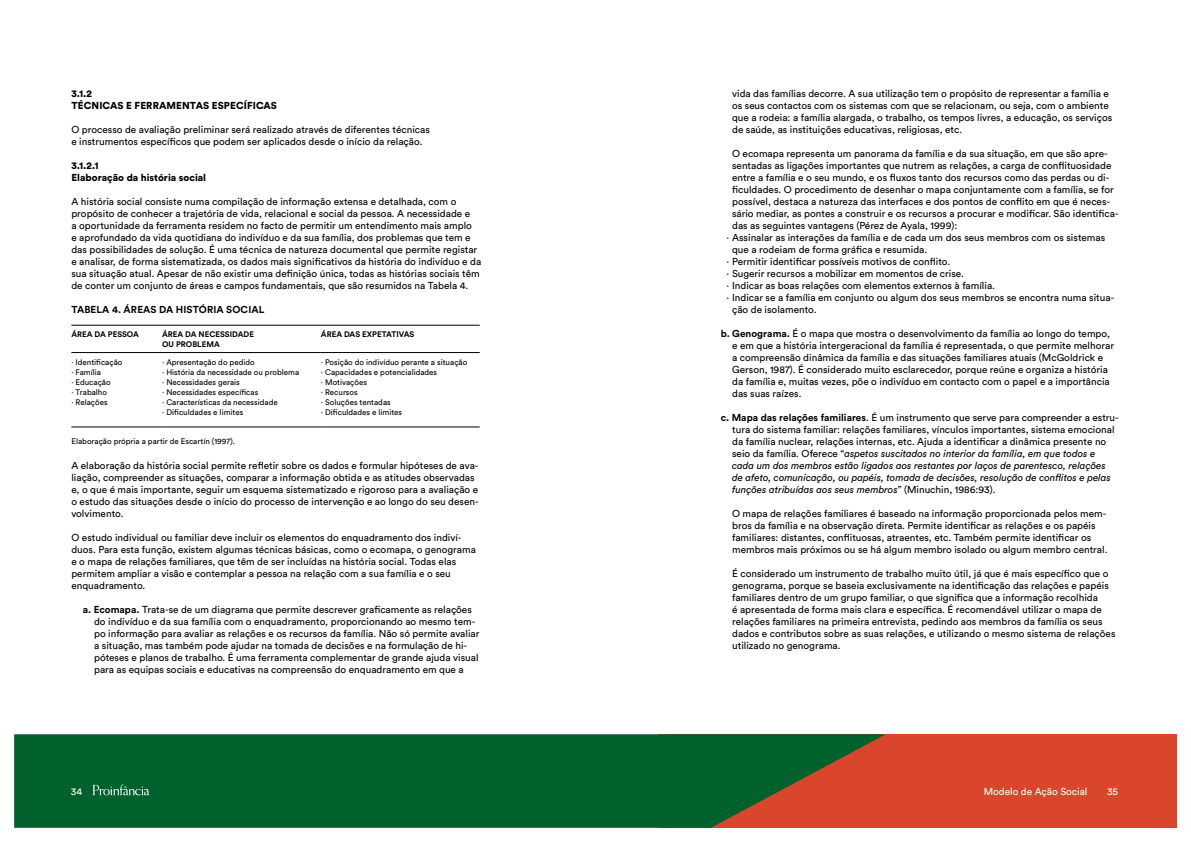
<style>
.page{position:relative;width:1191px;height:842px;background:#fff}
.page>*{position:absolute;margin:0;border:0;box-sizing:border-box;transform-origin:0 0}
.t1{font:10px/12px "Circular Std";color:#000}
.t2{font:900 10px/12px "Circular Std";letter-spacing:.005em;color:#000}
.t3{font:700 10px "Circular Std";letter-spacing:.01em;color:#000}
.t4{font:10px "Circular Std";color:#fff}
.t5{font:8px/10px "Circular Std";color:#000}
.t6{font:700 8px/10px "Circular Std";color:#000}
.s1{font-weight:700}
.s2{font-style:italic}
</style>
<div class="page">
<div style="left:658px;top:734px;width:518px;height:94px;background:#da462b"></div>
<svg style="left:14px;top:734px;width:871px;height:94px;background:#175e2d"></svg>
<svg style="left:93px;top:784px;width:56px;height:11px"></svg>
<hr style="left:71px;top:352px;width:91px;height:1px;background:#000">
<hr style="left:162px;top:352px;width:159px;height:1px;background:#000">
<hr style="left:321px;top:352px;width:159px;height:1px;background:#000">
<hr style="left:71px;top:427px;width:91px;height:1px;background:#000">
<hr style="left:162px;top:427px;width:159px;height:1px;background:#000">
<hr style="left:321px;top:427px;width:159px;height:1px;background:#000">
<hr style="left:71px;top:325px;width:91px;height:1px;background:#000">
<hr style="left:162px;top:325px;width:159px;height:1px;background:#000">
<hr style="left:321px;top:325px;width:159px;height:1px;background:#000">
<p class="t2" style="left:71px;top:87px;width:207px">3.1.2<br>TÉCNICAS E FERRAMENTAS ESPECÍFICAS</p>
<p class="t1" style="left:71px;top:123px;width:360px">O processo de avaliação preliminar será realizado através de diferentes técnicas e instrumentos específicos que podem ser aplicados desde o início da relação.</p>
<p class="t2" style="left:71px;top:159px;width:136px">3.1.2.1<br>Elaboração da história social</p>
<p class="t1" style="left:71px;top:195px;width:411px">A história social consiste numa compilação de informação extensa e detalhada, com o propósito de conhecer a trajetória de vida, relacional e social da pessoa. A necessidade e<br>a oportunidade da ferramenta residem no facto de permitir um entendimento mais amplo<br>e aprofundado da vida quotidiana do indivíduo e da sua família, dos problemas que tem e das possibilidades de solução. É uma técnica de natureza documental que permite registar e analisar, de forma sistematizada, os dados mais significativos da história do indivíduo e da sua situação atual. Apesar de não existir uma definição única, todas as histórias sociais têm de conter um conjunto de áreas e campos fundamentais, que são resumidos na Tabela 4.</p>
<p class="t3" style="left:71px;top:303px;width:194px">TABELA 4. ÁREAS DA HISTÓRIA SOCIAL</p>
<p class="t6" style="left:71px;top:329px;width:69px">ÁREA DA PESSOA</p>
<p class="t6" style="left:162px;top:329px;width:93px">ÁREA DA NECESSIDADE<br>OU PROBLEMA</p>
<p class="t6" style="left:321px;top:329px;width:95px">ÁREA DAS EXPETATIVAS</p>
<p class="t5" style="left:71px;top:357px;width:53px">· Identificação · Família<br>· Educação<br>· Trabalho<br>· Relações</p>
<p class="t5" style="left:162px;top:357px;width:139px">· Apresentação do pedido<br>· História da necessidade ou problema · Necessidades gerais<br>· Necessidades específicas<br>· Características da necessidade<br>· Dificuldades e limites</p>
<p class="t5" style="left:321px;top:357px;width:148px">· Posição do indivíduo perante a situação · Capacidades e potencialidades<br>· Motivações<br>· Recursos<br>· Soluções tentadas<br>· Dificuldades e limites</p>
<p class="t5" style="left:71px;top:436px;width:165px">Elaboração própria a partir de Escartín (1997).</p>
<p class="t1" style="left:71px;top:459px;width:409px">A elaboração da história social permite refletir sobre os dados e formular hipóteses de ava&shy;liação, compreender as situações, comparar a informação obtida e as atitudes observadas e, o que é mais importante, seguir um esquema sistematizado e rigoroso para a avaliação e o estudo das situações desde o início do processo de intervenção e ao longo do seu desen&shy;volvimento.</p>
<p class="t1" style="left:71px;top:531px;width:406px">O estudo individual ou familiar deve incluir os elementos do enquadramento dos indiví&shy;duos. Para esta função, existem algumas técnicas básicas, como o ecomapa, o genograma e o mapa de relações familiares, que têm de ser incluídas na história social. Todas elas permitem ampliar a visão e contemplar a pessoa na relação com a sua família e o seu enquadramento.</p>
<p class="t1" style="left:94px;top:603px;width:387px;text-indent:-11px"><span class="s1">a. Ecomapa.</span> Trata-se de um diagrama que permite descrever graficamente as relações do indivíduo e da sua família com o enquadramento, proporcionando ao mesmo tem&shy;po informação para avaliar as relações e os recursos da família. Não só permite avaliar a situação, mas também pode ajudar na tomada de decisões e na formulação de hi&shy;póteses e planos de trabalho. É uma ferramenta complementar de grande ajuda visual para as equipas sociais e educativas na compreensão do enquadramento em que a</p>
<p class="t1" style="left:732px;top:87px;width:382px">vida das famílias decorre. A sua utilização tem o propósito de representar a família e os seus contactos com os sistemas com que se relacionam, ou seja, com o ambiente que a rodeia: a família alargada, o trabalho, os tempos livres, a educação, os serviços de saúde, as instituições educativas, religiosas, etc.</p>
<p class="t1" style="left:732px;top:147px;width:377px">O ecomapa representa um panorama da família e da sua situação, em que são apre-</p>
<p class="t1" style="left:732px;top:159px;width:381px">sentadas as ligações importantes que nutrem as relações, a carga de conflituosidade</p>
<p class="t1" style="left:732px;top:171px;width:379px">entre a família e o seu mundo, e os fluxos tanto dos recursos como das perdas ou di-</p>
<p class="t1" style="left:732px;top:183px;width:383px">ficuldades. O procedimento de desenhar o mapa conjuntamente com a família, se for</p>
<p class="t1" style="left:732px;top:195px;width:379px">possível, destaca a natureza das interfaces e dos pontos de conflito em que é neces-</p>
<p class="t1" style="left:732px;top:207px;width:388px">sário mediar, as pontes a construir e os recursos a procurar e modificar. São identifica-</p>
<p class="t1" style="left:732px;top:219px;width:227px">das as seguintes vantagens (Pérez de Ayala, 1999):</p>
<p class="t1" style="left:726px;top:231px;width:380px">· Assinalar as interações da família e de cada um dos seus membros com os sistemas</p>
<p class="t1" style="left:732px;top:243px;width:197px">que a rodeiam de forma gráfica e resumida.</p>
<p class="t1" style="left:726px;top:255px;width:225px">· Permitir identificar possíveis motivos de conflito.</p>
<p class="t1" style="left:726px;top:267px;width:239px">· Sugerir recursos a mobilizar em momentos de crise.</p>
<p class="t1" style="left:726px;top:279px;width:270px">· Indicar as boas relações com elementos externos à família.</p>
<p class="t1" style="left:726px;top:291px;width:389px">· Indicar se a família em conjunto ou algum dos seus membros se encontra numa situa-</p>
<p class="t1" style="left:732px;top:303px;width:86px">ção de isolamento.</p>
<p class="t1" style="left:732px;top:327px;width:383px;text-indent:-11px"><span class="s1">b. Genograma.</span> É o mapa que mostra o desenvolvimento da família ao longo do tempo, e em que a história intergeracional da família é representada, o que permite melhorar a compreensão dinâmica da família e das situações familiares atuais (McGoldrick e Gerson, 1987). É considerado muito esclarecedor, porque reúne e organiza a história da família e, muitas vezes, põe o indivíduo em contacto com o papel e a importância das suas raízes.</p>
<p class="t1" style="left:732px;top:411px;width:388px;text-indent:-11px"><span class="s1">c. Mapa das relações familiares</span>. É um instrumento que serve para compreender a estru&shy;tura do sistema familiar: relações familiares, vínculos importantes, sistema emocional da família nuclear, relações internas, etc. Ajuda a identificar a dinâmica presente no seio da família. Oferece “<span class="s2">aspetos suscitados no interior da família, em que todos e cada um dos membros estão ligados aos restantes por laços de parentesco, relações de afeto, comunicação, ou papéis, tomada de decisões, resolução de conflitos e pelas funções atribuídas aos seus membros</span>” (Minuchin, 1986:93).</p>
<p class="t1" style="left:732px;top:507px;width:377px">O mapa de relações familiares é baseado na informação proporcionada pelos mem&shy;bros da família e na observação direta. Permite identificar as relações e os papéis familiares: distantes, conflituosas, atraentes, etc. Também permite identificar os membros mais próximos ou se há algum membro isolado ou algum membro central.</p>
<p class="t1" style="left:732px;top:567px;width:385px">É considerado um instrumento de trabalho muito útil, já que é mais específico que o genograma, porque se baseia exclusivamente na identificação das relações e papéis familiares dentro de um grupo familiar, o que significa que a informação recolhida<br>é apresentada de forma mais clara e específica. É recomendável utilizar o mapa de relações familiares na primeira entrevista, pedindo aos membros da família os seus dados e contributos sobre as suas relações, e utilizando o mesmo sistema de relações utilizado no genograma.</p>
<p class="t4" style="left:71px;top:785px;width:13px">34</p>
<p class="t4" style="left:983px;top:785px;width:105px">Modelo de Ação Social</p>
<p class="t4" style="left:1107px;top:785px;width:13px">35</p>
</div>
